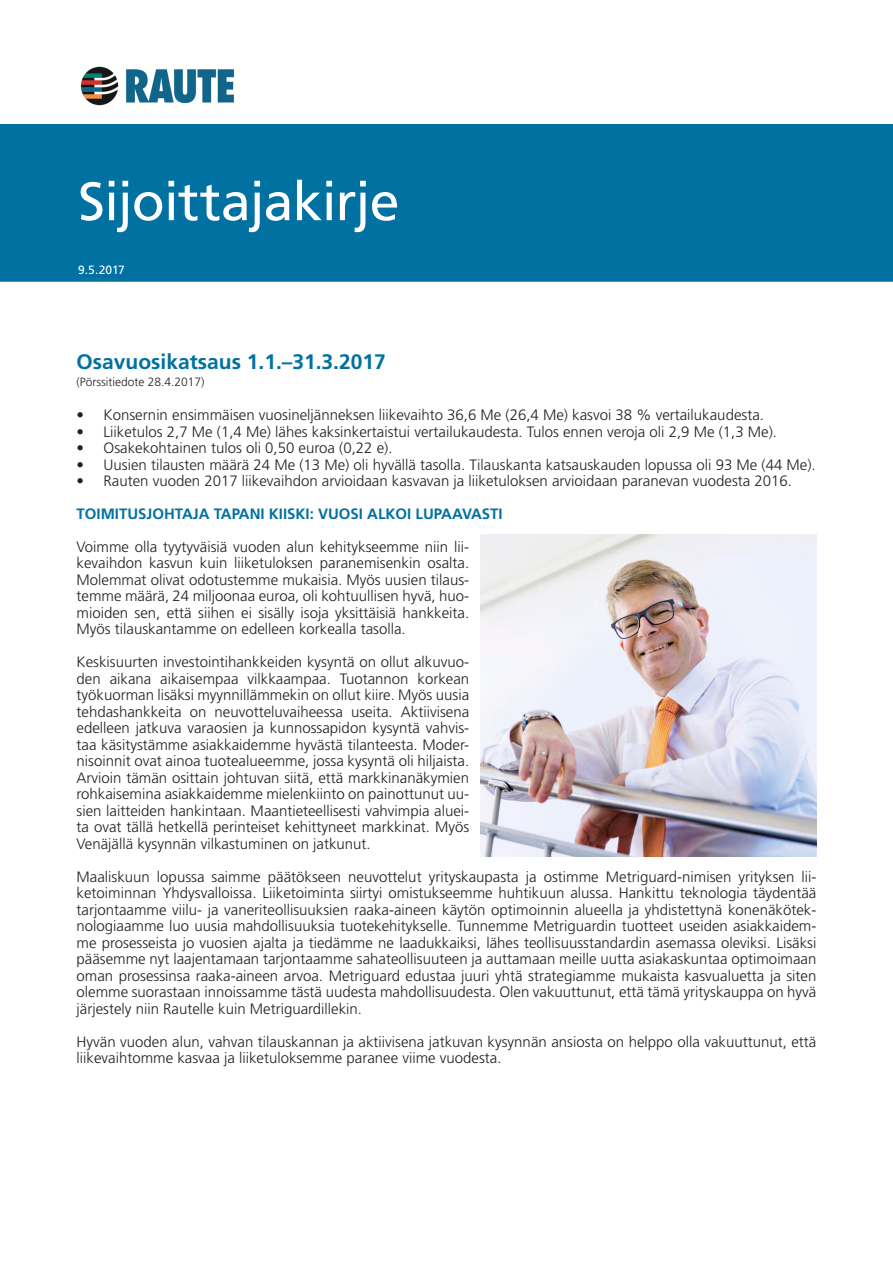
<style>
.page{position:relative;width:893px;height:1263px;background:#fff}
.page>*{position:absolute;margin:0;border:0;box-sizing:border-box;transform-origin:0 0}
.Leipis{font:54px "Frutiger LT";letter-spacing:-.02em;color:#fff}
.t1{font:700 21px "Frutiger LT";color:#0071a1}
.t2{font:300 15px/16.5px "Frutiger LT";color:#231f20;text-align:justify}
.t3{font:700 15px "Frutiger LT";color:#0071a1}
.t4{font:300 12px "Frutiger LT";color:#231f20}
.Leipis-2{font:12px "Frutiger LT";color:#fff}
</style>
<div class="page">
<div style="left:0;top:124px;width:893px;height:158px;background:#0071a1"></div>
<img style="left:80px;top:66px;width:154px;height:40px">
<img style="left:480px;top:535px;width:336px;height:321px">
<p class="Leipis" style="left:78px;top:170px;width:323px">Sijoittajakirje</p>
<p class="Leipis-2" style="left:78px;top:263px;width:48px">9.5.2017</p>
<p class="t1" style="left:77px;top:350px;width:311px">Osavuosikatsaus 1.1.–31.3.2017</p>
<p class="t4" style="left:77px;top:375px;width:130px">(Pörssitiedote 28.4.2017)</p>
<p class="t2" style="left:77px;top:407px;width:689px">• Konsernin ensimmäisen vuosineljänneksen liikevaihto 36,6 Me (26,4 Me) kasvoi 38 % vertailukaudesta.</p>
<p class="t2" style="left:77px;top:423px;width:702px">• Liiketulos 2,7 Me (1,4 Me) lähes kaksinkertaistui vertailukaudesta. Tulos ennen veroja oli 2,9 Me (1,3 Me).</p>
<p class="t2" style="left:77px;top:440px;width:318px">• Osakekohtainen tulos oli 0,50 euroa (0,22 e).</p>
<p class="t2" style="left:77px;top:456px;width:741px">• Uusien tilausten määrä 24 Me (13 Me) oli hyvällä tasolla. Tilauskanta katsauskauden lopussa oli 93 Me (44 Me).</p>
<p class="t2" style="left:77px;top:473px;width:717px">• Rauten vuoden 2017 liikevaihdon arvioidaan kasvavan ja liiketuloksen arvioidaan paranevan vuodesta 2016.</p>
<p class="t3" style="left:77px;top:505px;width:428px">TOIMITUSJOHTAJA TAPANI KIISKI: VUOSI ALKOI LUPAAVASTI</p>
<p class="t2" style="left:77px;top:539px;width:394px">Voimme olla tyytyväisiä vuoden alun kehitykseemme niin lii&shy;kevaihdon kasvun kuin liiketuloksen paranemisenkin osalta.<br>Molemmat olivat odotustemme mukaisia. Myös uusien tilaus&shy;temme määrä, 24 miljoonaa euroa, oli kohtuullisen hyvä, huo&shy;mioiden sen, että siihen ei sisälly isoja yksittäisiä hankkeita.<br>Myös tilauskantamme on edelleen korkealla tasolla.</p>
<p class="t2" style="left:77px;top:654px;width:394px">Keskisuurten investointihankkeiden kysyntä on ollut alkuvuo&shy;den aikana aikaisempaa vilkkaampaa. Tuotannon korkean työkuorman lisäksi myynnillämmekin on ollut kiire. Myös uusia tehdashankkeita on neuvotteluvaiheessa useita. Aktiivisena edelleen jatkuva varaosien ja kunnossapidon kysyntä vahvis&shy;taa käsitystämme asiakkaidemme hyvästä tilanteesta. Moder&shy;nisoinnit ovat ainoa tuotealueemme, jossa kysyntä oli hiljaista.<br>Arvioin tämän osittain johtuvan siitä, että markkinanäkymien rohkaisemina asiakkaidemme mielenkiinto on painottunut uu&shy;sien laitteiden hankintaan. Maantieteellisesti vahvimpia aluei&shy;ta ovat tällä hetkellä perinteiset kehittyneet markkinat. Myös Venäjällä kysynnän vilkastuminen on jatkunut.</p>
<p class="t2" style="left:77px;top:869px;width:741px">Maaliskuun lopussa saimme päätökseen neuvottelut yrityskaupasta ja ostimme Metriguard-nimisen yrityksen lii&shy;ketoiminnan Yhdysvalloissa. Liiketoiminta siirtyi omistukseemme huhtikuun alussa. Hankittu teknologia täydentää tarjontaamme viilu- ja vaneriteollisuuksien raaka-aineen käytön optimoinnin alueella ja yhdistettynä konenäkötek&shy;nologiaamme luo uusia mahdollisuuksia tuotekehitykselle. Tunnemme Metriguardin tuotteet useiden asiakkaidem&shy;me prosesseista jo vuosien ajalta ja tiedämme ne laadukkaiksi, lähes teollisuusstandardin asemassa oleviksi. Lisäksi pääsemme nyt laajentamaan tarjontaamme sahateollisuuteen ja auttamaan meille uutta asiakaskuntaa optimoimaan oman prosessinsa raaka-aineen arvoa. Metriguard edustaa juuri yhtä strategiamme mukaista kasvualuetta ja siten olemme suorastaan innoissamme tästä uudesta mahdollisuudesta. Olen vakuuttunut, että tämä yrityskauppa on hyvä järjestely niin Rautelle kuin Metriguardillekin.</p>
<p class="t2" style="left:77px;top:1034px;width:741px">Hyvän vuoden alun, vahvan tilauskannan ja aktiivisena jatkuvan kysynnän ansiosta on helppo olla vakuuttunut, että liikevaihtomme kasvaa ja liiketuloksemme paranee viime vuodesta.</p>
</div>
